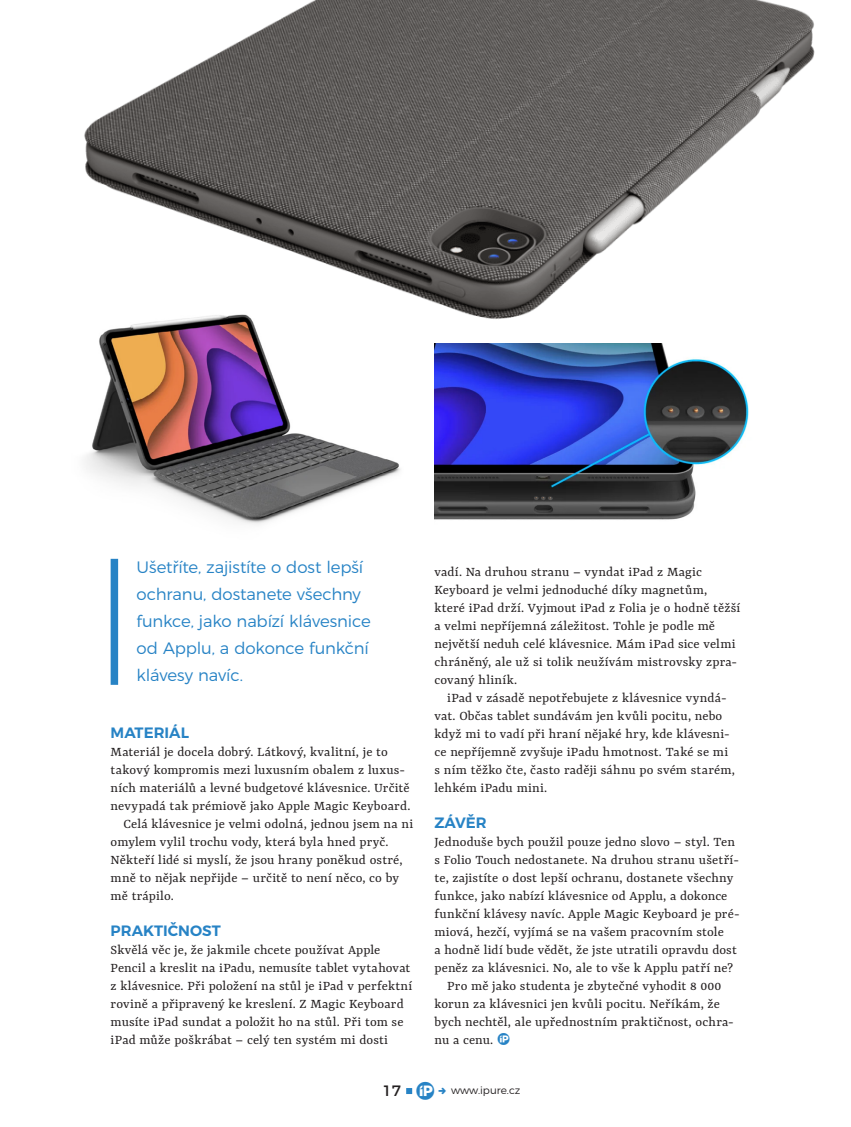
<style>
.page{position:relative;width:851px;height:1127px;background:#fff}
.page>*{position:absolute;margin:0;border:0;box-sizing:border-box;transform-origin:0 0}
.t1{font:300 16.5px/27px "Montserrat";letter-spacing:-.01em;color:#2783c5}
.t2{font:600 15px "Montserrat";color:#2783c5}
.t3{font:15px "Montserrat";color:#231f20}
.t4{font:14.4px/18px "Yrsa";letter-spacing:.01em;color:#231f20}
.t5{font:300 10.5px "Montserrat";color:#231f20}
.s1{font-family:"i Pure";font-size:24px;color:#2783c5}
.s2{font-family:"i Pure";font-size:25.5px;color:#2783c5}
</style>
<div class="page">
<img style="left:84px;top:0;width:731px;height:344px">
<img style="left:84px;top:300px;width:324px;height:267px">
<img style="left:434px;top:344px;width:315px;height:176px">
<div style="left:111px;top:559px;width:7px;height:126px;background:#2783c5"></div>
<svg style="left:406px;top:1088px;width:6px;height:6px"></svg>
<p class="t1" style="left:136px;top:552px;width:236px">Ušetříte, zajistíte o dost lepší ochranu, dostanete všechny funkce, jako nabízí klávesnice od Applu, a dokonce funkční klávesy navíc.</p>
<p class="t2" style="left:111px;top:720px;width:80px">MATERIÁL</p>
<p class="t4" style="left:111px;top:743px;width:279px">Materiál je docela dobrý. Látkový, kvalitní, je to</p>
<p class="t4" style="left:111px;top:761px;width:296px">takový kompromis mezi luxusním obalem z luxus-</p>
<p class="t4" style="left:111px;top:779px;width:300px">ních materiálů a levné budgetové klávesnice. Určitě</p>
<p class="t4" style="left:111px;top:797px;width:301px">nevypadá tak prémiově jako Apple Magic Keyboard.</p>
<p class="t4" style="left:123px;top:815px;width:291px">Celá klávesnice je velmi odolná, jednou jsem na ni</p>
<p class="t4" style="left:111px;top:833px;width:279px">omylem vylil trochu vody, která byla hned pryč.</p>
<p class="t4" style="left:111px;top:851px;width:293px">Někteří lidé si myslí, že jsou hrany poněkud ostré,</p>
<p class="t4" style="left:111px;top:869px;width:290px">mně to nějak nepřijde – určitě to není něco, co by</p>
<p class="t4" style="left:111px;top:887px;width:65px">mě trápilo.</p>
<p class="t2" style="left:111px;top:918px;width:112px">PRAKTIČNOST</p>
<p class="t4" style="left:111px;top:941px;width:303px">Skvělá věc je, že jakmile chcete používat Apple Pencil a kreslit na iPadu, nemusíte tablet vytahovat z klávesnice. Při položení na stůl je iPad v perfektní rovině a připravený ke kreslení. Z Magic Keyboard musíte iPad sundat a položit ho na stůl. Při tom se iPad může poškrábat – celý ten systém mi dosti</p>
<p class="t4" style="left:434px;top:563px;width:307px">vadí. Na druhou stranu – vyndat iPad z Magic Keyboard je velmi jednoduché díky magnetům, které iPad drží. Vyjmout iPad z Folia je o hodně těžší a velmi nepříjemná záležitost. Tohle je podle mě největší neduh celé klávesnice. Mám iPad sice velmi chráněný, ale už si tolik neužívám mistrovsky zpra&shy;covaný hliník.</p>
<p class="t4" style="left:434px;top:689px;width:302px;text-indent:13px">iPad v zásadě nepotřebujete z klávesnice vyndá&shy;vat. Občas tablet sundávám jen kvůli pocitu, nebo když mi to vadí při hraní nějaké hry, kde klávesni&shy;ce nepříjemně zvyšuje iPadu hmotnost. Také se mi s ním těžko čte, často raději sáhnu po svém starém, lehkém iPadu mini.</p>
<p class="t2" style="left:434px;top:810px;width:54px">ZÁVĚR</p>
<p class="t4" style="left:434px;top:833px;width:302px">Jednoduše bych použil pouze jedno slovo – styl. Ten</p>
<p class="t4" style="left:434px;top:851px;width:306px">s Folio Touch nedostanete. Na druhou stranu ušetří-</p>
<p class="t4" style="left:434px;top:869px;width:300px">te, zajistíte o dost lepší ochranu, dostanete všechny</p>
<p class="t4" style="left:434px;top:887px;width:294px">funkce, jako nabízí klávesnice od Applu, a dokonce</p>
<p class="t4" style="left:434px;top:905px;width:306px">funkční klávesy navíc. Apple Magic Keyboard je pré-</p>
<p class="t4" style="left:434px;top:923px;width:291px">miová, hezčí, vyjímá se na vašem pracovním stole</p>
<p class="t4" style="left:434px;top:941px;width:304px">a hodně lidí bude vědět, že jste utratili opravdu dost</p>
<p class="t4" style="left:434px;top:959px;width:300px">peněz za klávesnici. No, ale to vše k Applu patří ne?</p>
<p class="t4" style="left:447px;top:977px;width:276px">Pro mě jako studenta je zbytečné vyhodit 8 000</p>
<p class="t4" style="left:434px;top:995px;width:287px">korun za klávesnici jen kvůli pocitu. Neříkám, že</p>
<p class="t4" style="left:434px;top:1013px;width:301px">bych nechtěl, ale upřednostním praktičnost, ochra-</p>
<p class="t4" style="left:434px;top:1031px;width:80px">nu a cenu. <span class="s1">D</span></p>
<p class="t3" style="left:382px;top:1079px;width:53px">17 <span class="s2">C</span></p>
<p class="t5" style="left:451px;top:1082px;width:71px">www.ipure.cz</p>
</div>
